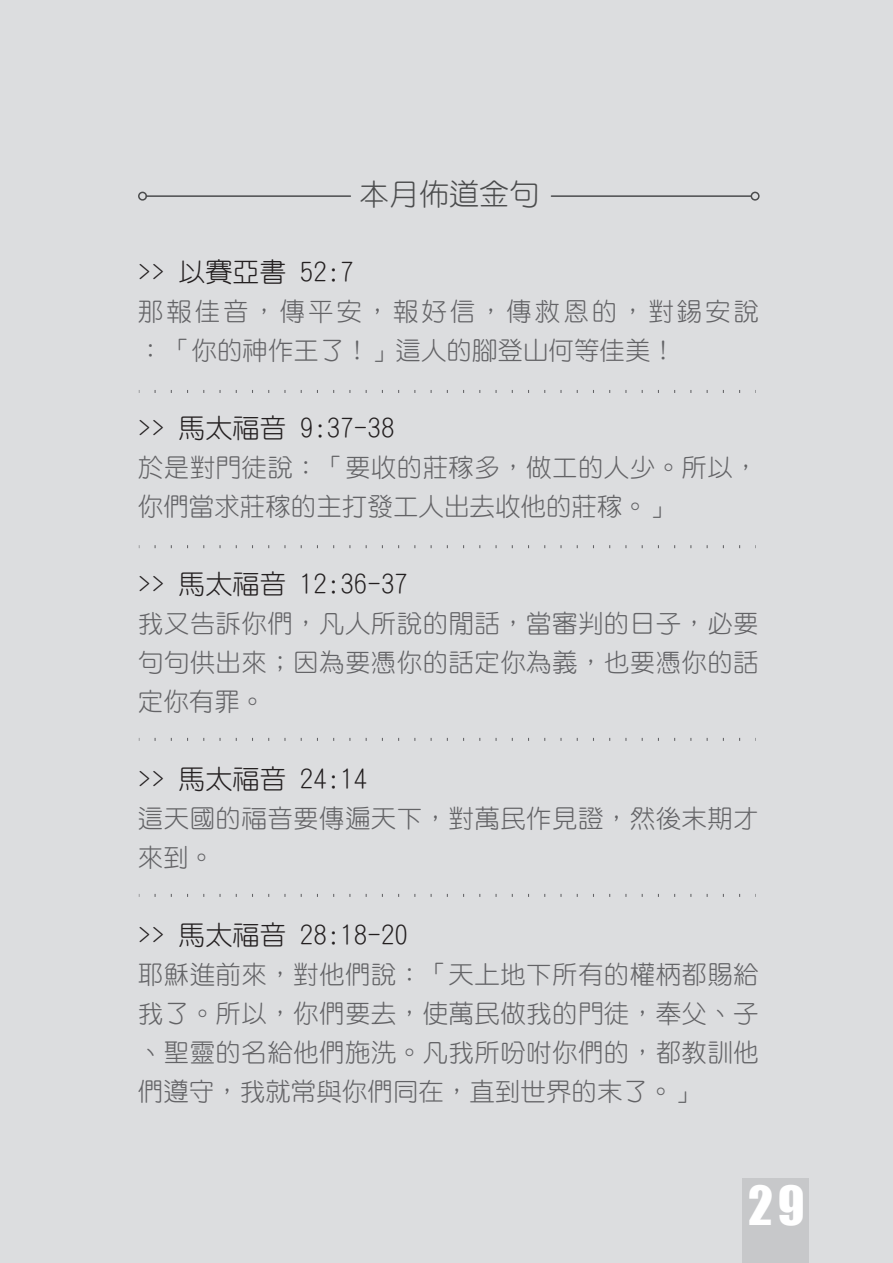
<style>
.page{position:relative;width:893px;height:1263px;background:#dcdddf}
.page>*{position:absolute;margin:0;border:0;box-sizing:border-box;transform-origin:0 0}
.t1{font:49.5px "Impact";color:#fff}
.t2{font:30px "DF Yuan Lt HK BF";color:#4b4c4d}
.t3{font:27px "DF Yuan Lt HK BF";color:#231f20}
.t4{font:25.5px/39px "DF Yuan Lt HK BF";letter-spacing:.015em;color:#636366}
</style>
<div class="page">
<svg style="left:155px;top:390px;width:586px;height:3px"></svg>
<svg style="left:155px;top:738px;width:586px;height:3px"></svg>
<svg style="left:155px;top:894px;width:586px;height:3px"></svg>
<svg style="left:155px;top:545px;width:586px;height:3px"></svg>
<hr style="left:146px;top:195px;width:204px;height:2px;background:#4b4c4d">
<div style="left:138px;top:192px;width:9px;height:9px;border:2px solid #4b4c4d;border-radius:50%"></div>
<hr style="left:551px;top:195px;width:200px;height:2px;background:#4b4c4d">
<div style="left:751px;top:192px;width:9px;height:9px;border:2px solid #4b4c4d;border-radius:50%"></div>
<div style="left:743px;top:1178px;width:66px;height:85px;background:#c7c8ca"></div>
<p class="t2" style="left:359px;top:179px;width:181px">本月佈道金句</p>
<p class="t3" style="left:138px;top:258px;width:218px">&gt;&gt; 以賽亞書 52:7</p>
<p class="t4" style="left:138px;top:292px;width:622px">那報佳音，傳平安，報好信，傳救恩的，對錫安說：「你的神作王了！」這人的腳登山何等佳美！</p>
<p class="t3" style="left:138px;top:414px;width:258px">&gt;&gt; 馬太福音 9:37-38</p>
<p class="t4" style="left:138px;top:448px;width:622px">於是對門徒說：「要收的莊稼多，做工的人少。所以，你們當求莊稼的主打發工人出去收他的莊稼。」</p>
<p class="t3" style="left:138px;top:570px;width:272px">&gt;&gt; 馬太福音 12:36-37</p>
<p class="t4" style="left:138px;top:604px;width:622px;text-align:justify">我又告訴你們，凡人所說的閒話，當審判的日子，必要句句供出來；因為要憑你的話定你為義，也要憑你的話定你有罪。</p>
<p class="t3" style="left:138px;top:765px;width:231px">&gt;&gt; 馬太福音 24:14</p>
<p class="t4" style="left:138px;top:799px;width:622px">這天國的福音要傳遍天下，對萬民作見證，然後末期才來到。</p>
<p class="t3" style="left:138px;top:921px;width:272px">&gt;&gt; 馬太福音 28:18-20</p>
<p class="t4" style="left:138px;top:955px;width:622px;text-align:justify">耶穌進前來，對他們說：「天上地下所有的權柄都賜給我了。所以，你們要去，使萬民做我的門徒，奉父、子、聖靈的名給他們施洗。凡我所吩咐你們的，都教訓他們遵守，我就常與你們同在，直到世界的末了。」</p>
<h1 class="t1" style="left:748px;top:1167px;width:58px">29</h1>
<h1 class="t1" style="left:775px;top:1167px;width:26px">4</h1>
</div>
